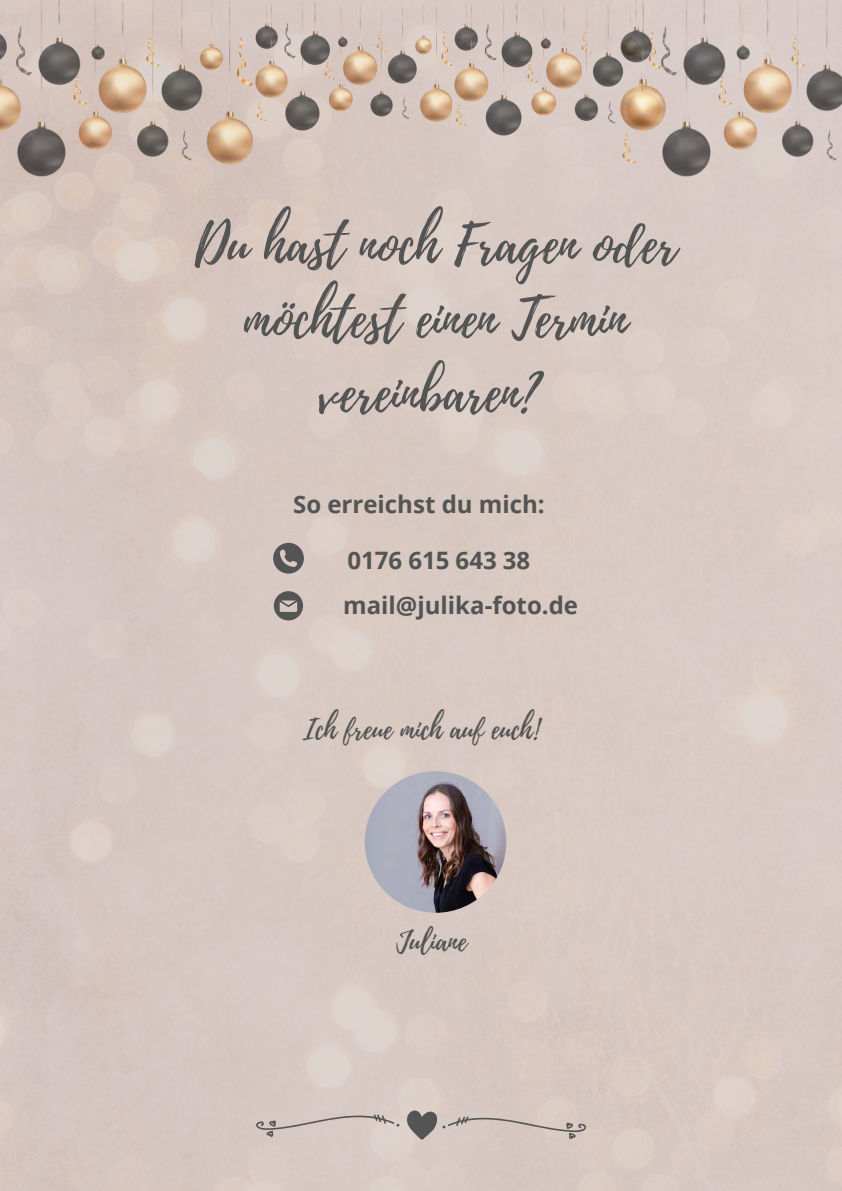
<style>
.page{position:relative;width:842px;height:1191px;background:#fff}
.page>*{position:absolute;margin:0;border:0;box-sizing:border-box;transform-origin:0 0}
.t1{font:53.7px/74.2px "Playlist Script";color:#545454;text-align:center}
.t2{font:28.3px "Playlist Script";color:#545454}
.t3{font:700 24px/45.5px "Open Sans";color:#545454}
</style>
<div class="page">
<div style="left:0;top:0;width:842px;height:1190px;background:#d8c9c3"></div>
<svg style="left:255px;top:1106px;width:144px;height:31px;background:#cec1bc"></svg>
<svg style="left:406px;top:1109px;width:181px;height:31px;background:#c1b5b0"></svg>
<img style="left:0;top:0;width:252px;height:176px">
<img style="left:452px;top:3px;width:166px;height:132px">
<img style="left:253px;top:3px;width:199px;height:127px">
<img style="left:618px;top:0;width:224px;height:176px">
<svg style="left:273px;top:543px;width:31px;height:30px"></svg>
<svg style="left:274px;top:591px;width:29px;height:29px"></svg>
<img style="left:365px;top:771px;width:141px;height:141px;border-radius:50%">
<p class="t1" style="left:195px;top:209px;width:483px">Du hast noch Fragen oder möchtest einen Termin vereinbaren?</p>
<p class="t3" style="left:293px;top:481px;width:253px">So erreichst du mich:</p>
<p class="t3" style="left:343px;top:536px;width:236px">0176 615 643 38 mail@julika-foto.de</p>
<p class="t2" style="left:303px;top:708px;width:238px">Ich freue mich auf euch!</p>
<p class="t2" style="left:396px;top:920px;width:72px">Juliane</p>
</div>
